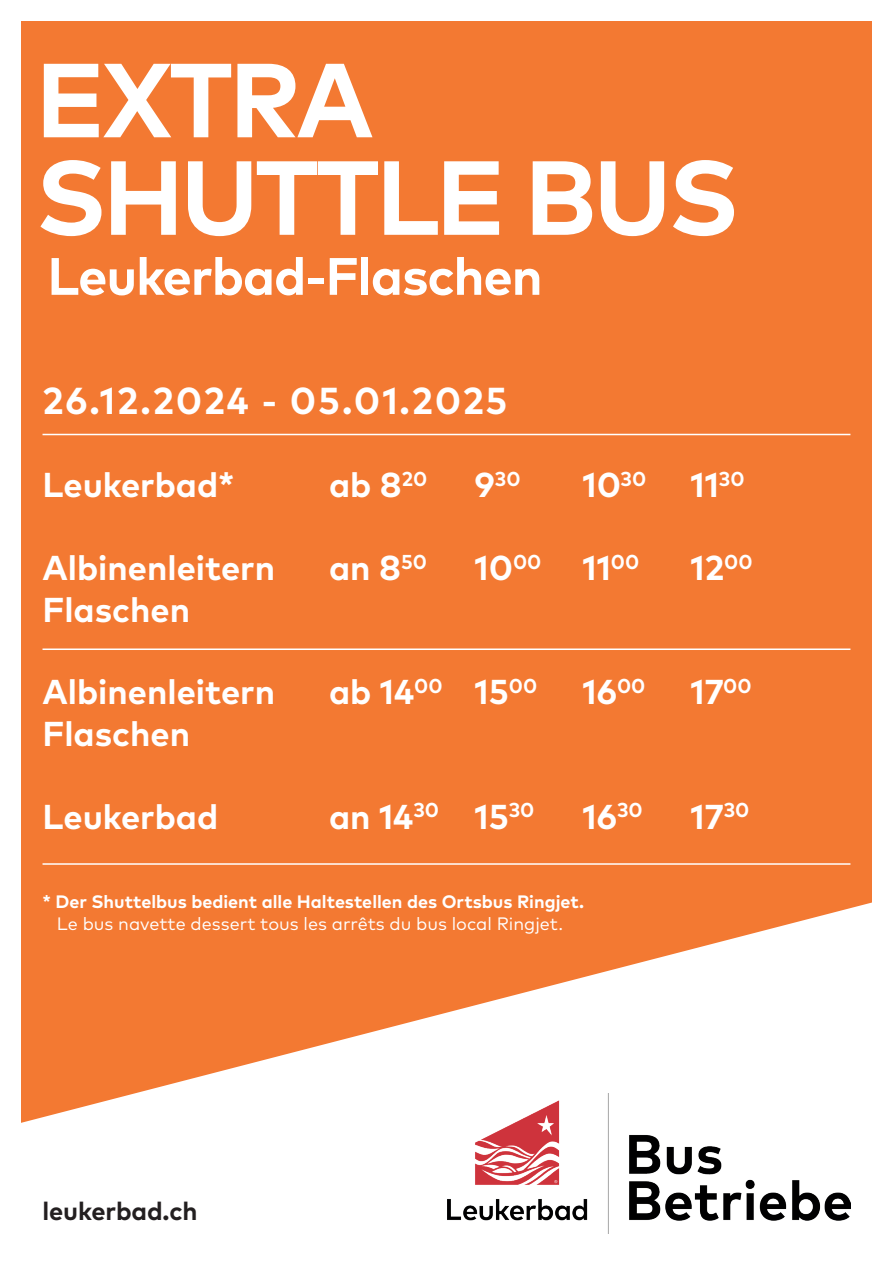
<style>
.page{position:relative;width:893px;height:1263px;background:#fff}
.page>*{position:absolute;margin:0;border:0;box-sizing:border-box;transform-origin:0 0}
.t1{font:700 105px "Mark Pro";letter-spacing:-.035em;color:#fff}
.t2{font:700 52.5px "Mark Pro";letter-spacing:-.02em;color:#fff}
.t3{font:700 37.5px "Mark Pro";letter-spacing:.05em;color:#fff}
.t4{font:700 34.5px "Mark Pro";color:#fff}
.t5{font:700 25.5px "Mark Pro";letter-spacing:-.005em;color:#231f20}
.t6{font:700 20.1px "Mark Pro";color:#fff}
.t7{font:700 18px "Mark Pro";color:#fff}
.t8{font:18px "Mark Pro";color:#fff}
.s1{font-size:34.5px}
</style>
<div class="page">
<div style="left:21px;top:21px;width:851px;height:1199px;background:#f37932"></div>
<hr style="left:43px;top:863px;width:807px;height:2px;background:#fff">
<hr style="left:43px;top:648px;width:807px;height:2px;background:#fff">
<hr style="left:43px;top:434px;width:807px;height:1px;background:#fff">
<svg style="left:21px;top:902px;width:851px;height:332px;fill:#fff"></svg>
<img style="left:447px;top:1093px;width:403px;height:140px">
<p class="t1" style="left:35px;top:20px;width:340px">EXTRA</p>
<p class="t1" style="left:35px;top:118px;width:705px">SHUTTLE BUS</p>
<p class="t2" style="left:47px;top:236px;width:497px">Leukerbad-Flaschen</p>
<p class="t3" style="left:43px;top:373px;width:466px">26.12.2024 - 05.01.2025</p>
<p class="t4" style="left:43px;top:459px;width:194px">Leukerbad*</p>
<p class="t4" style="left:329px;top:459px;width:100px">ab 8<sup>20</sup></p>
<p class="t6" style="left:475px;top:463px;width:48px"><span class="s1">9</span>30</p>
<p class="t4" style="left:583px;top:459px;width:65px">10<sup>30</sup></p>
<p class="t4" style="left:691px;top:459px;width:56px">11<sup>30</sup></p>
<p class="t4" style="left:43px;top:542px;width:234px">Albinenleitern</p>
<p class="t4" style="left:329px;top:542px;width:99px">an 8<sup>50</sup></p>
<p class="t4" style="left:475px;top:542px;width:166px">10<sup>00</sup> 11<sup>00</sup></p>
<p class="t4" style="left:691px;top:542px;width:63px">12<sup>00</sup></p>
<p class="t4" style="left:43px;top:583px;width:149px">Flaschen</p>
<p class="t4" style="left:43px;top:666px;width:234px">Albinenleitern</p>
<p class="t4" style="left:329px;top:666px;width:210px">ab 14<sup>00</sup> 15<sup>00</sup></p>
<p class="t4" style="left:583px;top:666px;width:64px">16<sup>00</sup></p>
<p class="t4" style="left:691px;top:666px;width:63px">17<sup>00</sup></p>
<p class="t4" style="left:43px;top:707px;width:149px">Flaschen</p>
<p class="t4" style="left:43px;top:790px;width:177px">Leukerbad</p>
<p class="t4" style="left:329px;top:790px;width:207px">an 14<sup>30</sup> 15<sup>30</sup></p>
<p class="t4" style="left:583px;top:790px;width:62px">16<sup>30</sup></p>
<p class="t4" style="left:691px;top:790px;width:60px">17<sup>30</sup></p>
<p class="t7" style="left:43px;top:888px;width:543px">* Der Shuttelbus bedient alle Haltestellen des Ortsbus Ringjet.</p>
<p class="t8" style="left:57px;top:910px;width:508px">Le bus navette dessert tous les arrêts du bus local Ringjet.</p>
<p class="t5" style="left:43px;top:1192px;width:156px">leukerbad.ch</p>
</div>
